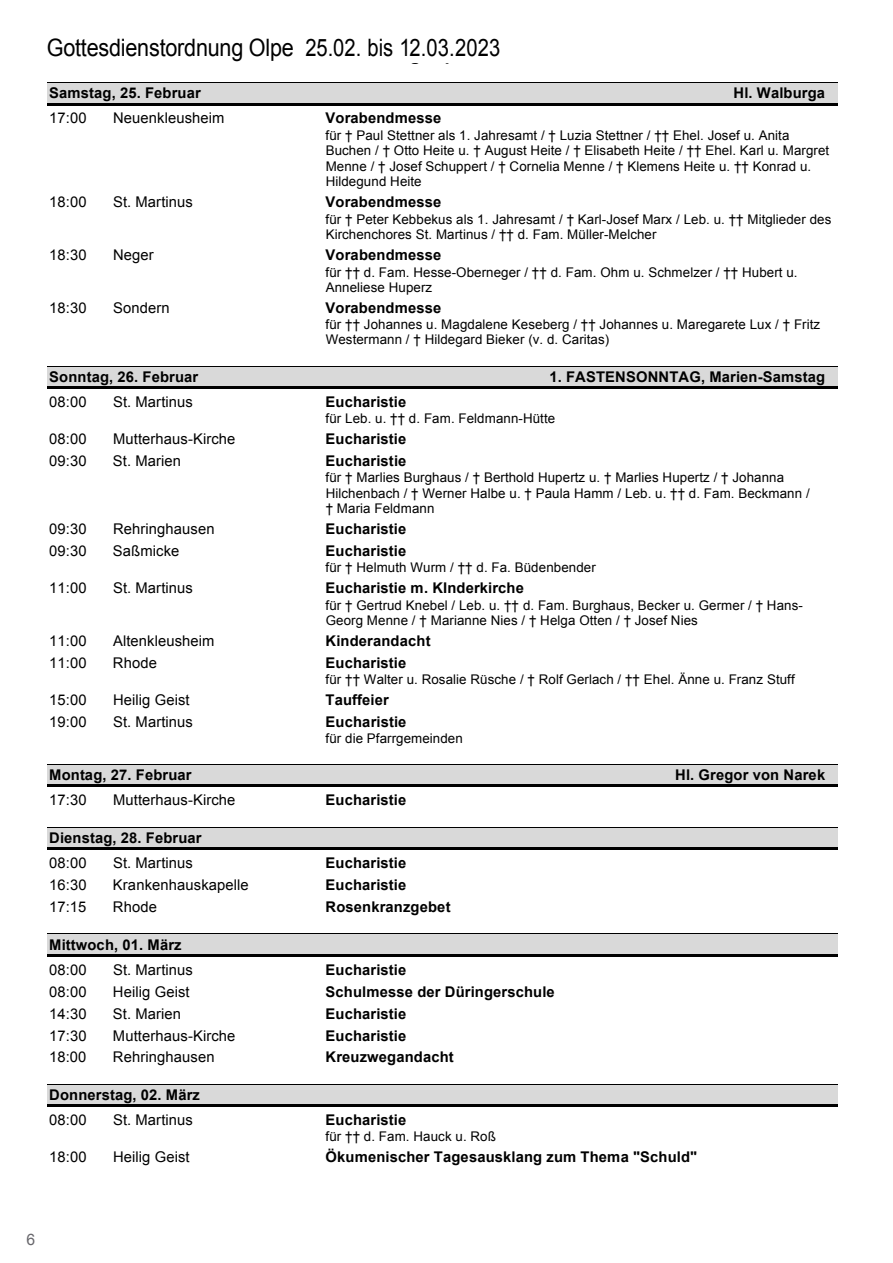
<style>
.page{position:relative;width:893px;height:1263px;background:#fff}
.page>*{position:absolute;margin:0;border:0;box-sizing:border-box;transform-origin:0 0}
.t1{font:24px "Arial";letter-spacing:-.01em;color:#000;scale:.9 1}
.t2{font:700 18px "Arial";color:#000}
.t3{font:15.75px "Arial";color:#68676c}
.t4{font:700 14.7px "Arial";letter-spacing:.01em;color:#000}
.t5{font:14.7px "Arial";letter-spacing:.01em;color:#000}
.t6{font:13.35px/15.1px "Arial";letter-spacing:.01em;color:#000}
</style>
<div class="page">
<div style="left:47px;top:83px;width:791px;height:20px;background:#d9d9d9"></div>
<hr style="left:47px;top:82px;width:791px;height:1px;background:#000">
<hr style="left:47px;top:103px;width:791px;height:2px;background:#000">
<div style="left:47px;top:366px;width:791px;height:21px;background:#d9d9d9"></div>
<hr style="left:47px;top:366px;width:791px;height:1px;background:#000">
<hr style="left:47px;top:387px;width:791px;height:2px;background:#000">
<div style="left:47px;top:765px;width:791px;height:20px;background:#d9d9d9"></div>
<hr style="left:47px;top:764px;width:791px;height:1px;background:#000">
<hr style="left:47px;top:785px;width:791px;height:2px;background:#000">
<div style="left:47px;top:828px;width:791px;height:20px;background:#d9d9d9"></div>
<hr style="left:47px;top:827px;width:791px;height:1px;background:#000">
<hr style="left:47px;top:848px;width:791px;height:2px;background:#000">
<div style="left:47px;top:934px;width:791px;height:20px;background:#d9d9d9"></div>
<hr style="left:47px;top:933px;width:791px;height:1px;background:#000">
<hr style="left:47px;top:954px;width:791px;height:3px;background:#000">
<div style="left:47px;top:1084px;width:791px;height:20px;background:#d9d9d9"></div>
<hr style="left:47px;top:1084px;width:791px;height:1px;background:#000">
<hr style="left:47px;top:1104px;width:791px;height:3px;background:#000">
<h1 class="t1" style="left:47px;top:31px;width:505px">Gottesdienstordnung Olpe 25.02. bis 12.03.2023</h1>
<h2 class="t2" style="left:238px;top:42px;width:411px">Gottesdienstordnung Olpe 26.02. bis 12.03.2023</h2>
<p class="t4" style="left:49px;top:83px;width:153px">Samstag, 25. Februar</p>
<p class="t4" style="left:734px;top:83px;width:93px">Hl. Walburga</p>
<p class="t5" style="left:49px;top:109px;width:39px">17:00</p>
<p class="t5" style="left:113px;top:109px;width:113px">Neuenkleusheim</p>
<p class="t4" style="left:326px;top:109px;width:117px">Vorabendmesse</p>
<p class="t6" style="left:326px;top:127px;width:505px">für † Paul Stettner als 1. Jahresamt / † Luzia Stettner / †† Ehel. Josef u. Anita Buchen / † Otto Heite u. † August Heite / † Elisabeth Heite / †† Ehel. Karl u. Margret Menne / † Josef Schuppert / † Cornelia Menne / † Klemens Heite u. †† Konrad u.<br>Hildegund Heite</p>
<p class="t5" style="left:49px;top:193px;width:39px">18:00</p>
<p class="t5" style="left:113px;top:193px;width:81px">St. Martinus</p>
<p class="t4" style="left:326px;top:192px;width:117px">Vorabendmesse</p>
<p class="t6" style="left:326px;top:211px;width:507px">für † Peter Kebbekus als 1. Jahresamt / † Karl-Josef Marx / Leb. u. †† Mitglieder des<br>Kirchenchores St. Martinus / †† d. Fam. Müller-Melcher</p>
<p class="t5" style="left:49px;top:245px;width:39px">18:30</p>
<p class="t5" style="left:113px;top:245px;width:42px">Neger</p>
<p class="t4" style="left:326px;top:245px;width:117px">Vorabendmesse</p>
<p class="t6" style="left:326px;top:264px;width:473px">für †† d. Fam. Hesse-Oberneger / †† d. Fam. Ohm u. Schmelzer / †† Hubert u.<br>Anneliese Huperz</p>
<p class="t5" style="left:49px;top:298px;width:39px">18:30</p>
<p class="t5" style="left:113px;top:298px;width:58px">Sondern</p>
<p class="t4" style="left:326px;top:298px;width:117px">Vorabendmesse</p>
<p class="t6" style="left:326px;top:317px;width:496px">für †† Johannes u. Magdalene Keseberg / †† Johannes u. Maregarete Lux / † Fritz<br>Westermann / † Hildegard Bieker (v. d. Caritas)</p>
<p class="t4" style="left:49px;top:367px;width:151px">Sonntag, 26. Februar</p>
<p class="t4" style="left:549px;top:367px;width:277px">1. FASTENSONNTAG, Marien-Samstag</p>
<p class="t5" style="left:49px;top:392px;width:39px">08:00</p>
<p class="t5" style="left:113px;top:392px;width:81px">St. Martinus</p>
<p class="t4" style="left:326px;top:392px;width:82px">Eucharistie</p>
<p class="t6" style="left:326px;top:411px;width:231px">für Leb. u. †† d. Fam. Feldmann-Hütte</p>
<p class="t5" style="left:49px;top:429px;width:39px">08:00</p>
<p class="t5" style="left:113px;top:429px;width:124px">Mutterhaus-Kirche</p>
<p class="t4" style="left:326px;top:429px;width:82px">Eucharistie</p>
<p class="t5" style="left:49px;top:451px;width:39px">09:30</p>
<p class="t5" style="left:113px;top:451px;width:70px">St. Marien</p>
<p class="t4" style="left:326px;top:451px;width:82px">Eucharistie</p>
<p class="t6" style="left:326px;top:470px;width:486px">für † Marlies Burghaus / † Berthold Hupertz u. † Marlies Hupertz / † Johanna<br>Hilchenbach / † Werner Halbe u. † Paula Hamm / Leb. u. †† d. Fam. Beckmann / † Maria Feldmann</p>
<p class="t5" style="left:49px;top:519px;width:39px">09:30</p>
<p class="t5" style="left:113px;top:519px;width:103px">Rehringhausen</p>
<p class="t4" style="left:326px;top:519px;width:82px">Eucharistie</p>
<p class="t5" style="left:49px;top:541px;width:39px">09:30</p>
<p class="t5" style="left:113px;top:541px;width:68px">Saßmicke</p>
<p class="t4" style="left:326px;top:541px;width:82px">Eucharistie</p>
<p class="t6" style="left:326px;top:560px;width:272px">für † Helmuth Wurm / †† d. Fa. Büdenbender</p>
<p class="t5" style="left:49px;top:578px;width:39px">11:00</p>
<p class="t5" style="left:113px;top:578px;width:81px">St. Martinus</p>
<p class="t4" style="left:326px;top:578px;width:200px">Eucharistie m. KInderkirche</p>
<p class="t6" style="left:326px;top:597px;width:479px">für † Gertrud Knebel / Leb. u. †† d. Fam. Burghaus, Becker u. Germer / † Hans-<br>Georg Menne / † Marianne Nies / † Helga Otten / † Josef Nies</p>
<p class="t5" style="left:49px;top:631px;width:39px">11:00</p>
<p class="t5" style="left:113px;top:631px;width:103px">Altenkleusheim</p>
<p class="t4" style="left:326px;top:631px;width:106px">Kinderandacht</p>
<p class="t5" style="left:49px;top:653px;width:39px">11:00</p>
<p class="t5" style="left:113px;top:653px;width:46px">Rhode</p>
<p class="t4" style="left:326px;top:653px;width:82px">Eucharistie</p>
<p class="t6" style="left:326px;top:672px;width:471px">für †† Walter u. Rosalie Rüsche / † Rolf Gerlach / †† Ehel. Änne u. Franz Stuff</p>
<p class="t5" style="left:49px;top:690px;width:39px">15:00</p>
<p class="t5" style="left:113px;top:690px;width:78px">Heilig Geist</p>
<p class="t4" style="left:326px;top:690px;width:65px">Tauffeier</p>
<p class="t5" style="left:49px;top:712px;width:39px">19:00</p>
<p class="t5" style="left:113px;top:712px;width:81px">St. Martinus</p>
<p class="t4" style="left:326px;top:712px;width:82px">Eucharistie</p>
<p class="t6" style="left:326px;top:731px;width:139px">für die Pfarrgemeinden</p>
<p class="t4" style="left:49px;top:765px;width:144px">Montag, 27. Februar</p>
<p class="t4" style="left:675px;top:765px;width:151px">Hl. Gregor von Narek</p>
<p class="t5" style="left:49px;top:791px;width:39px">17:30</p>
<p class="t5" style="left:113px;top:791px;width:124px">Mutterhaus-Kirche</p>
<p class="t4" style="left:326px;top:790px;width:82px">Eucharistie</p>
<p class="t4" style="left:49px;top:828px;width:154px">Dienstag, 28. Februar</p>
<p class="t5" style="left:49px;top:854px;width:39px">08:00</p>
<p class="t5" style="left:113px;top:854px;width:81px">St. Martinus</p>
<p class="t4" style="left:326px;top:853px;width:82px">Eucharistie</p>
<p class="t5" style="left:49px;top:875px;width:39px">16:30</p>
<p class="t5" style="left:113px;top:875px;width:137px">Krankenhauskapelle</p>
<p class="t4" style="left:326px;top:875px;width:82px">Eucharistie</p>
<p class="t5" style="left:49px;top:897px;width:39px">17:15</p>
<p class="t5" style="left:113px;top:897px;width:46px">Rhode</p>
<p class="t4" style="left:326px;top:897px;width:126px">Rosenkranzgebet</p>
<p class="t4" style="left:49px;top:935px;width:134px">Mittwoch, 01. März</p>
<p class="t5" style="left:49px;top:960px;width:39px">08:00</p>
<p class="t5" style="left:113px;top:960px;width:81px">St. Martinus</p>
<p class="t4" style="left:326px;top:960px;width:82px">Eucharistie</p>
<p class="t5" style="left:49px;top:982px;width:39px">08:00</p>
<p class="t5" style="left:113px;top:982px;width:78px">Heilig Geist</p>
<p class="t4" style="left:326px;top:982px;width:231px">Schulmesse der Düringerschule</p>
<p class="t5" style="left:49px;top:1004px;width:39px">14:30</p>
<p class="t5" style="left:113px;top:1004px;width:70px">St. Marien</p>
<p class="t4" style="left:326px;top:1004px;width:82px">Eucharistie</p>
<p class="t5" style="left:49px;top:1026px;width:39px">17:30</p>
<p class="t5" style="left:113px;top:1026px;width:124px">Mutterhaus-Kirche</p>
<p class="t4" style="left:326px;top:1025px;width:82px">Eucharistie</p>
<p class="t5" style="left:49px;top:1047px;width:39px">18:00</p>
<p class="t5" style="left:113px;top:1047px;width:103px">Rehringhausen</p>
<p class="t4" style="left:326px;top:1047px;width:130px">Kreuzwegandacht</p>
<p class="t4" style="left:49px;top:1085px;width:152px">Donnerstag, 02. März</p>
<p class="t5" style="left:49px;top:1110px;width:39px">08:00</p>
<p class="t5" style="left:113px;top:1110px;width:81px">St. Martinus</p>
<p class="t4" style="left:326px;top:1110px;width:82px">Eucharistie</p>
<p class="t6" style="left:326px;top:1129px;width:172px">für †† d. Fam. Hauck u. Roß</p>
<p class="t5" style="left:49px;top:1147px;width:39px">18:00</p>
<p class="t5" style="left:113px;top:1147px;width:78px">Heilig Geist</p>
<p class="t4" style="left:326px;top:1147px;width:373px">Ökumenischer Tagesausklang zum Thema "Schuld"</p>
<p class="t3" style="left:27px;top:1229px;width:10px">6</p>
</div>
